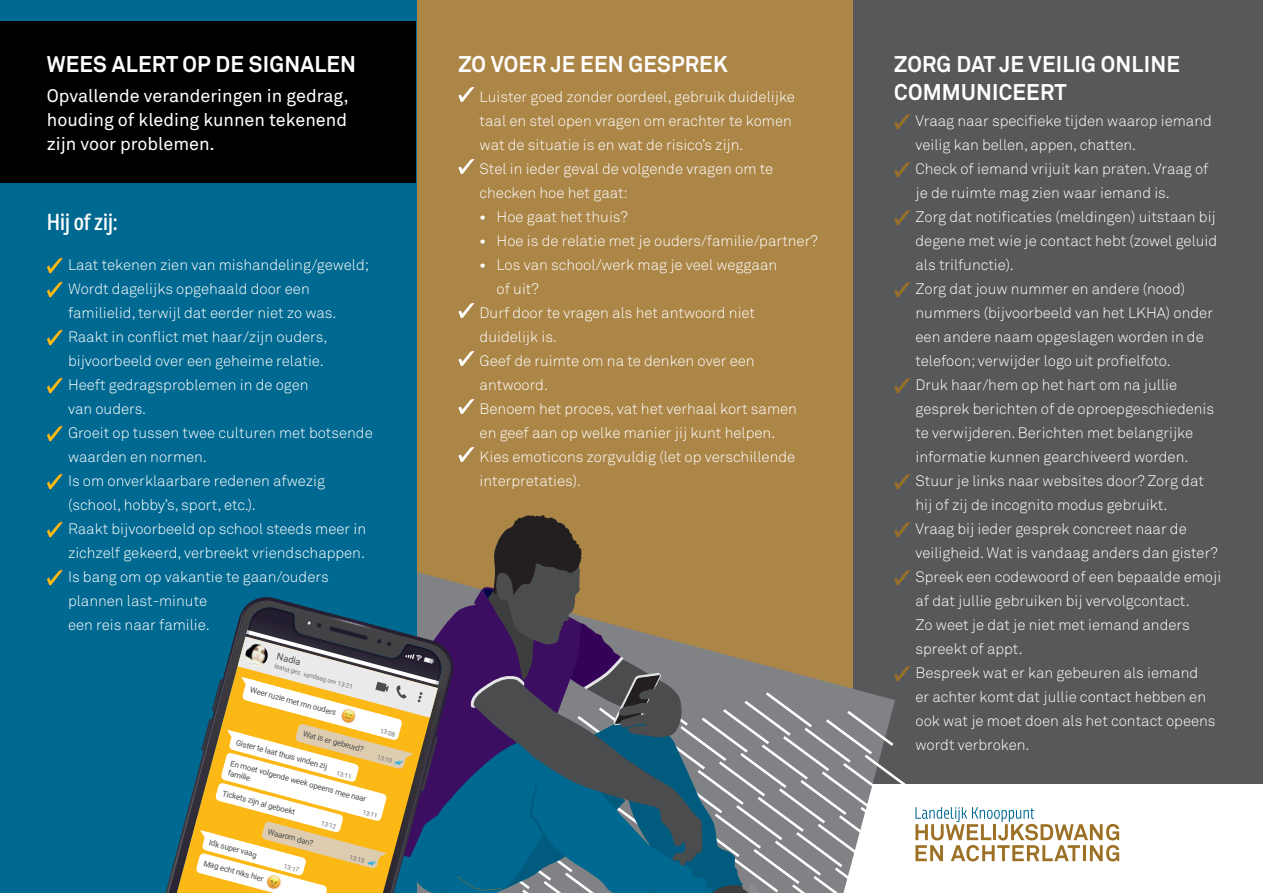
<style>
.page{position:relative;width:1263px;height:893px;background:#fff}
.page>*{position:absolute;margin:0;border:0;box-sizing:border-box;transform-origin:0 0}
.No_Spacing{font:700 22.5px/28.5px "Akkurat";letter-spacing:.01em;color:#fff;scale:.96 1}
.No_Spacing-2{font:22.5px "Ronnia Cond";color:#fff}
.t1{font:18px/24px "Akkurat";color:#fff;text-align:justify}
.t2{font:300 15px/24px "Akkurat";color:#fff}
.t3{font:9.3px "Roboto";color:#4b4c4d}
.t4{font:7.95px/9.4px "Roboto";color:#4b4c4d}
.t5{font:6.15px "Roboto";color:#6c6d70}
.s1{font-weight:700}
</style>
<div class="page">
<div style="left:853px;top:0;width:410px;height:893px;background:#57585a"></div>
<div style="left:853px;top:784px;width:410px;height:109px;background:#fff"></div>
<div style="left:417px;top:0;width:436px;height:759px;background:#ac8647"></div>
<div style="left:0;top:0;width:417px;height:893px;background:#006991"></div>
<svg style="left:894px;top:114px;width:16px;height:15px"></svg>
<svg style="left:894px;top:162px;width:16px;height:15px"></svg>
<svg style="left:894px;top:210px;width:16px;height:15px"></svg>
<svg style="left:894px;top:282px;width:16px;height:15px"></svg>
<svg style="left:894px;top:378px;width:16px;height:15px"></svg>
<svg style="left:894px;top:474px;width:16px;height:15px"></svg>
<svg style="left:458px;top:87px;width:16px;height:15px"></svg>
<svg style="left:458px;top:159px;width:16px;height:15px"></svg>
<svg style="left:458px;top:303px;width:16px;height:15px"></svg>
<svg style="left:458px;top:351px;width:16px;height:15px"></svg>
<svg style="left:458px;top:399px;width:16px;height:15px"></svg>
<svg style="left:458px;top:447px;width:16px;height:15px"></svg>
<div style="left:0;top:21px;width:416px;height:162px;background:#000"></div>
<svg style="left:47px;top:258px;width:16px;height:15px"></svg>
<svg style="left:47px;top:282px;width:16px;height:15px"></svg>
<svg style="left:47px;top:330px;width:16px;height:15px"></svg>
<svg style="left:47px;top:378px;width:16px;height:15px"></svg>
<svg style="left:47px;top:426px;width:16px;height:15px"></svg>
<svg style="left:47px;top:474px;width:16px;height:15px"></svg>
<svg style="left:47px;top:522px;width:16px;height:15px"></svg>
<svg style="left:47px;top:570px;width:16px;height:15px"></svg>
<svg style="left:165px;top:515px;width:954px;height:378px"></svg>
<img style="left:253px;top:692px;width:123px;height:201px">
<img style="left:244px;top:644px;width:25px;height:24px">
<p class="No_Spacing" style="left:47px;top:50px;width:324px">WEES ALERT OP DE SIGNALEN</p>
<p class="t1" style="left:47px;top:84px;width:303px">Opvallende veranderingen in gedrag, houding of kleding kunnen tekenend zijn voor problemen.</p>
<p class="No_Spacing-2" style="left:47px;top:207px;width:73px">Hij of zij:</p>
<p class="t2" style="left:68px;top:253px;width:303px">Laat tekenen zien van mishandeling/geweld;</p>
<p class="t2" style="left:68px;top:277px;width:270px">Wordt dagelijks opgehaald door een familielid, terwijl dat eerder niet zo was.</p>
<p class="t2" style="left:68px;top:325px;width:261px">Raakt in conflict met haar/zijn ouders, bijvoorbeeld over een geheime relatie.</p>
<p class="t2" style="left:68px;top:373px;width:242px">Heeft gedragsproblemen in de ogen van ouders.</p>
<p class="t2" style="left:68px;top:421px;width:306px">Groeit op tussen twee culturen met botsende waarden en normen.</p>
<p class="t2" style="left:68px;top:469px;width:259px">Is om onverklaarbare redenen afwezig (school, hobby’s, sport, etc.).</p>
<p class="t2" style="left:68px;top:517px;width:300px">Raakt bijvoorbeeld op school steeds meer in zichzelf gekeerd, verbreekt vriendschappen.</p>
<p class="t2" style="left:68px;top:565px;width:262px">Is bang om op vakantie te gaan/ouders plannen last-minute<br>een reis naar familie.</p>
<p class="t3" style="left:279px;top:649px;width:26px;rotate:15deg">Nadia</p>
<p class="t5" style="left:276px;top:662px;width:82px;rotate:15deg">laatst gez. vandaag om 13:21</p>
<p class="t4" style="left:252px;top:685px;width:90px;rotate:15deg">Weer ruzie met mn ouders</p>
<p class="t4" style="left:238px;top:737px;width:96px;rotate:15deg">Gister te laat thuis vinden zij</p>
<p class="t4" style="left:224px;top:788px;width:76px;rotate:15deg">Tickets zijn al geboekt</p>
<p class="t4" style="left:211px;top:837px;width:51px;rotate:15deg">Idk super vaag</p>
<p class="t4" style="left:205px;top:858px;width:63px;rotate:15deg">Mag echt niks hier</p>
<p class="t5" style="left:381px;top:726px;width:17px;rotate:15deg">13:08</p>
<p class="t5" style="left:378px;top:753px;width:17px;rotate:15deg">13:10</p>
<p class="t4" style="left:304px;top:728px;width:64px;rotate:15deg">Wat is er gebeurd?</p>
<p class="t4" style="left:232px;top:758px;width:142px;rotate:15deg">En moet volgende week opeens mee naar familie</p>
<p class="t5" style="left:338px;top:768px;width:17px;rotate:15deg">13:11</p>
<p class="t5" style="left:364px;top:808px;width:17px;rotate:15deg">13:11</p>
<p class="t5" style="left:322px;top:818px;width:17px;rotate:15deg">13:12</p>
<p class="t4" style="left:269px;top:826px;width:48px;rotate:15deg">Waarom dan?</p>
<p class="t5" style="left:351px;top:853px;width:17px;rotate:15deg">13:15</p>
<p class="t5" style="left:285px;top:862px;width:17px;rotate:15deg">13:17</p>
<p class="No_Spacing" style="left:458px;top:50px;width:282px">ZO VOER JE EEN GESPREK</p>
<p class="t2" style="left:480px;top:85px;width:317px">Luister goed zonder oordeel, gebruik duidelijke taal en stel open vragen om erachter te komen wat de situatie is en wat de risico’s zijn.</p>
<p class="t2" style="left:480px;top:157px;width:295px">Stel in ieder geval de volgende vragen om te checken hoe het gaat:</p>
<p class="t2" style="left:480px;top:205px;width:150px"><span class="s1">•</span> Hoe gaat het thuis?</p>
<p class="t2" style="left:480px;top:229px;width:340px"><span class="s1">•</span> Hoe is de relatie met je ouders/familie/partner?</p>
<p class="t2" style="left:497px;top:253px;width:282px;text-indent:-17px"><span class="s1">•</span> Los van school/werk mag je veel weggaan of uit?</p>
<p class="t2" style="left:480px;top:301px;width:277px">Durf door te vragen als het antwoord niet duidelijk is.</p>
<p class="t2" style="left:480px;top:349px;width:276px">Geef de ruimte om na te denken over een antwoord.</p>
<p class="t2" style="left:480px;top:397px;width:319px">Benoem het proces, vat het verhaal kort samen en geef aan op welke manier jij kunt helpen.</p>
<p class="t2" style="left:480px;top:445px;width:317px">Kies emoticons zorgvuldig (let op verschillende interpretaties).</p>
<p class="No_Spacing" style="left:894px;top:50px;width:299px">ZORG DAT JE VEILIG ONLINE<br>COMMUNICEERT</p>
<p class="t2" style="left:915px;top:109px;width:298px">Vraag naar specifieke tijden waarop iemand veilig kan bellen, appen, chatten.</p>
<p class="t2" style="left:915px;top:157px;width:294px">Check of iemand vrijuit kan praten. Vraag of je de ruimte mag zien waar iemand is.</p>
<p class="t2" style="left:915px;top:205px;width:303px;text-align:justify">Zorg dat notificaties (meldingen) uitstaan bij degene met wie je contact hebt (zowel geluid als trilfunctie).</p>
<p class="t2" style="left:915px;top:277px;width:299px">Zorg dat jouw nummer en andere (nood) nummers (bijvoorbeeld van het LKHA) onder een andere naam opgeslagen worden in de telefoon; verwijder logo uit profielfoto.</p>
<p class="t2" style="left:915px;top:373px;width:300px">Druk haar/hem op het hart om na jullie gesprek berichten of de oproepgeschiedenis te verwijderen. Berichten met belangrijke informatie kunnen gearchiveerd worden.</p>
<p class="t2" style="left:915px;top:469px;width:290px">Stuur je links naar websites door? Zorg dat hij of zij de incognito modus gebruikt.</p>
<p class="t2" style="left:915px;top:517px;width:304px">Vraag bij ieder gesprek concreet naar de veiligheid. Wat is vandaag anders dan gister?</p>
<p class="t2" style="left:915px;top:565px;width:307px">Spreek een codewoord of een bepaalde emoji af dat jullie gebruiken bij vervolgcontact.<br>Zo weet je dat je niet met iemand anders spreekt of appt.</p>
<p class="t2" style="left:915px;top:661px;width:302px">Bespreek wat er kan gebeuren als iemand er achter komt dat jullie contact hebben en ook wat je moet doen als het contact opeens wordt verbroken.</p>
</div>
